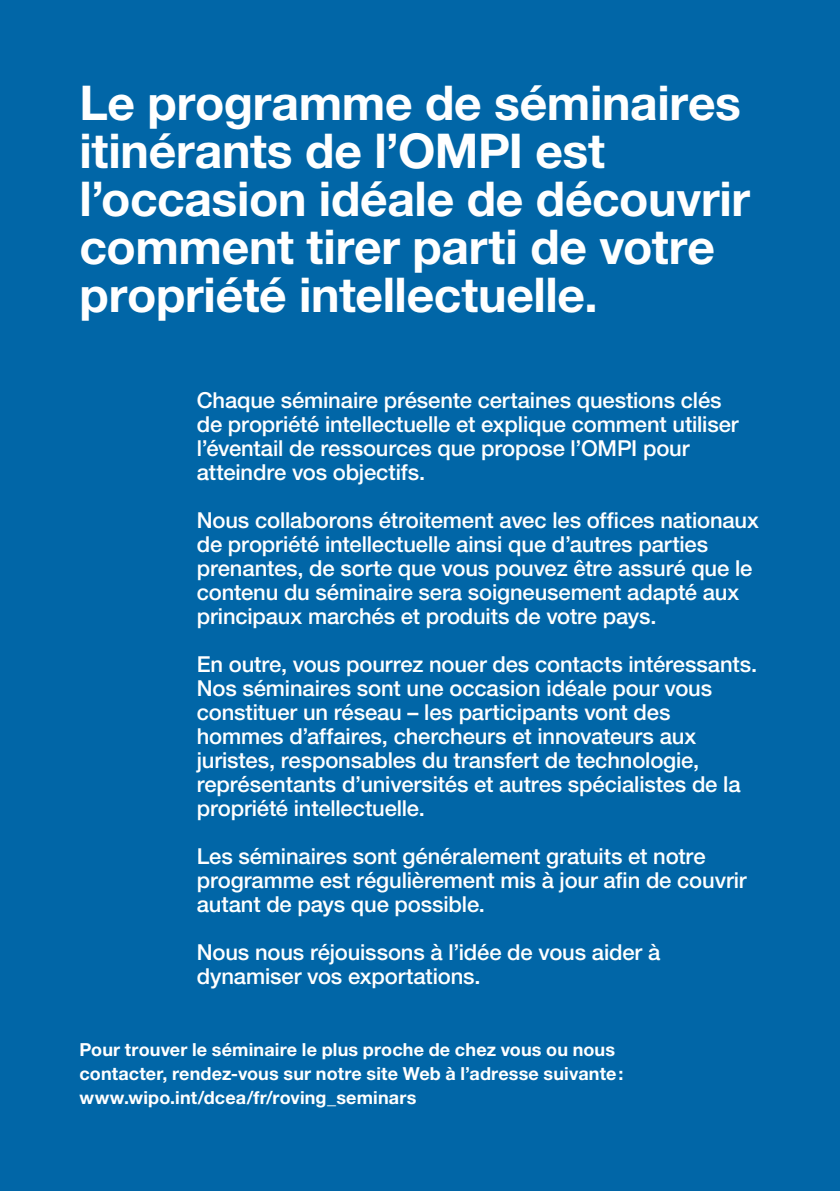
<style>
.page{position:relative;width:840px;height:1191px;background:#fff}
.page>*{position:absolute;margin:0;border:0;box-sizing:border-box;transform-origin:0 0}
.TITRE_niv__1{font:700 48px/48px "Helvetica Neue LT Std";letter-spacing:-.005em;color:#fff}
.Date__description{font:500 22px/24px "Helvetica Neue LT Std";letter-spacing:-.005em;color:#fff}
.Date__description-2{font:700 18px/24px "Helvetica Neue LT Std";letter-spacing:.01em;color:#fff}
</style>
<div class="page">
<div style="left:0;top:0;width:839px;height:1191px;background:#0166a7"></div>
<p class="TITRE_niv__1" style="left:79px;top:78px;width:672px">Le programme de séminaires itinérants de l’OMPI est l’occasion idéale de découvrir comment tirer parti de votre propriété intellectuelle.</p>
<p class="Date__description" style="left:197px;top:388px;width:543px">Chaque séminaire présente certaines questions clés de propriété intellectuelle et explique comment utiliser l’éventail de ressources que propose l’OMPI pour atteindre vos objectifs.</p>
<p class="Date__description" style="left:197px;top:508px;width:563px">Nous collaborons étroitement avec les offices nationaux de propriété intellectuelle ainsi que d’autres parties prenantes, de sorte que vous pouvez être assuré que le contenu du séminaire sera soigneusement adapté aux principaux marchés et produits de votre pays.</p>
<p class="Date__description" style="left:197px;top:652px;width:561px">En outre, vous pourrez nouer des contacts intéressants.<br>Nos séminaires sont une occasion idéale pour vous constituer un réseau – les participants vont des hommes d’affaires, chercheurs et innovateurs aux juristes, responsables du transfert de technologie, représentants d’universités et autres spécialistes de la propriété intellectuelle.</p>
<p class="Date__description" style="left:197px;top:844px;width:551px">Les séminaires sont généralement gratuits et notre programme est régulièrement mis à jour afin de couvrir autant de pays que possible.</p>
<p class="Date__description" style="left:197px;top:940px;width:465px">Nous nous réjouissons à l’idée de vous aider à dynamiser vos exportations.</p>
<p class="Date__description-2" style="left:79px;top:1037px;width:545px">Pour trouver le séminaire le plus proche de chez vous ou nous contacter, rendez-vous sur notre site Web à l’adresse suivante: www.wipo.int/dcea/fr/roving_seminars</p>
</div>
